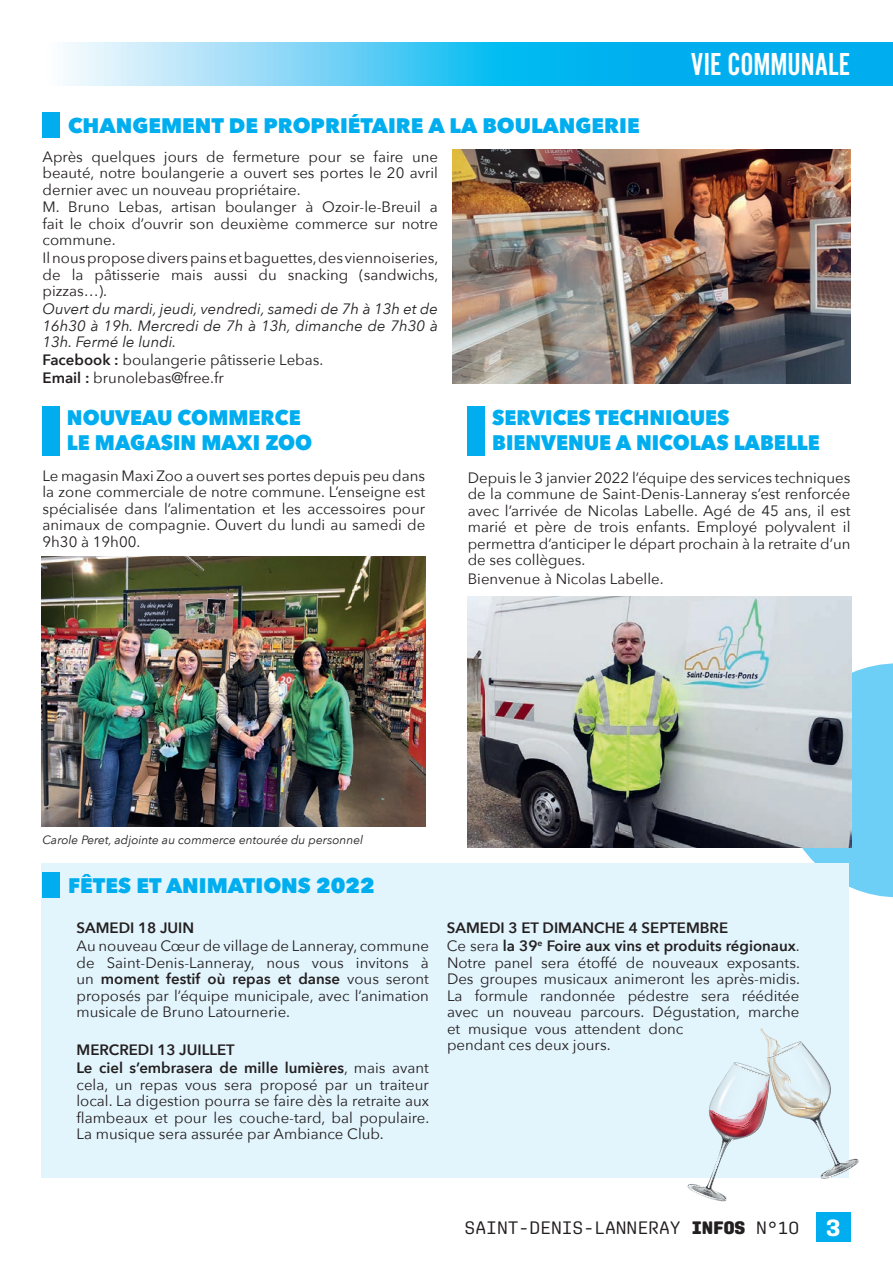
<style>
.page{position:relative;width:893px;height:1263px;background:#fff}
.page>*{position:absolute;margin:0;border:0;box-sizing:border-box;transform-origin:0 0}
.t1{font:33px "Alternate Got No 2 D";color:#fff}
.Folio{font:700 24px "Aglet Mono";color:#fff}
.Intertitre{font:800 21px "Avenir Next";color:#00aeef;scale:.95 1}
.Intertitre-2{font:800 21px "Avenir Next";color:#00aeef}
.Bas_de_page_Droite{font:18px "Aglet Mono";color:#231f20}
.Texte{font:15px/16.5px "Avenir Next";color:#231f20;text-align:justify}
.Texte-2{font:italic 15px/16.5px "Avenir Next";color:#231f20;text-align:justify}
.Texte-3{font:600 15px "Avenir Next";color:#231f20}
.Texte-4{font:italic 12px "Avenir Next";color:#231f20}
.s1{font-weight:600}
.s2{font-weight:900}
</style>
<div class="page">
<svg style="left:781px;top:663px;width:112px;height:234px;background:#7ad2f5"></svg>
<div style="left:816px;top:1212px;width:34px;height:30px;background:#00aeef"></div>
<div style="left:41px;top:864px;width:808px;height:314px;background:#e2f4fc"></div>
<svg style="left:63px;top:43px;width:830px;height:42px;background:#47c6f3"></svg>
<div style="left:43px;top:113px;width:17px;height:25px;background:#00aeef"></div>
<div style="left:43px;top:872px;width:17px;height:26px;background:#00aeef"></div>
<div style="left:43px;top:407px;width:17px;height:49px;background:#00aeef"></div>
<div style="left:468px;top:407px;width:17px;height:49px;background:#00aeef"></div>
<img style="left:453px;top:150px;width:397px;height:234px">
<img style="left:41px;top:557px;width:384px;height:270px">
<img style="left:467px;top:596px;width:384px;height:252px">
<svg style="left:687px;top:1028px;width:172px;height:173px"></svg>
<p class="Intertitre-2" style="left:68px;top:113px;width:573px">CHANGEMENT DE PROPRIÉTAIRE A LA BOULANGERIE</p>
<p class="Texte" style="left:43px;top:148px;width:397px">Après quelques jours de fermeture pour se faire une beauté, notre boulangerie a ouvert ses portes le 20 avril dernier avec un nouveau propriétaire.</p>
<p class="Texte" style="left:43px;top:198px;width:397px">M. Bruno Lebas, artisan boulanger à Ozoir-le-Breuil a fait le choix d’ouvrir son deuxième commerce sur notre commune.</p>
<p class="Texte" style="left:43px;top:249px;width:397px">Il nous propose divers pains et baguettes, des viennoiseries, de la pâtisserie mais aussi du snacking (sandwichs, pizzas…).</p>
<p class="Texte-2" style="left:43px;top:300px;width:397px">Ouvert du mardi, jeudi, vendredi, samedi de 7h à 13h et de 16h30 à 19h. Mercredi de 7h à 13h, dimanche de 7h30 à 13h. Fermé le lundi.</p>
<p class="Texte" style="left:43px;top:351px;width:282px"><span class="s1">Facebook :</span> boulangerie pâtisserie Lebas.</p>
<p class="Texte" style="left:43px;top:368px;width:183px"><span class="s1">Email :</span> brunolebas@free.fr</p>
<p class="t1" style="left:691px;top:47px;width:161px">VIE COMMUNALE</p>
<p class="Intertitre" style="left:67px;top:404px;width:248px">NOUVEAU COMMERCE</p>
<p class="Intertitre" style="left:67px;top:430px;width:260px">LE MAGASIN MAXI ZOO</p>
<p class="Texte" style="left:43px;top:467px;width:384px">Le magasin Maxi Zoo a ouvert ses portes depuis peu dans la zone commerciale de notre commune. L’enseigne est spécialisée dans l’alimentation et les accessoires pour animaux de compagnie. Ouvert du lundi au samedi de 9h30 à 19h00.</p>
<p class="Intertitre" style="left:492px;top:404px;width:251px">SERVICES TECHNIQUES</p>
<p class="Intertitre" style="left:492px;top:430px;width:346px">BIENVENUE A NICOLAS LABELLE</p>
<p class="Texte" style="left:468px;top:469px;width:384px">Depuis le 3 janvier 2022 l’équipe des services techniques de la commune de Saint-Denis-Lanneray s’est renforcée avec l’arrivée de Nicolas Labelle. Agé de 45 ans, il est marié et père de trois enfants. Employé polyvalent il permettra d’anticiper le départ prochain à la retraite d’un de ses collègues.</p>
<p class="Texte" style="left:468px;top:570px;width:197px">Bienvenue à Nicolas Labelle.</p>
<p class="Texte-4" style="left:43px;top:829px;width:322px">Carole Peret, adjointe au commerce entourée du personnel</p>
<p class="Intertitre-2" style="left:68px;top:872px;width:308px">FÊTES ET ANIMATIONS 2022</p>
<p class="Texte-3" style="left:77px;top:915px;width:119px">SAMEDI 18 JUIN</p>
<p class="Texte" style="left:77px;top:937px;width:354px">Au nouveau Cœur de village de Lanneray, commune de Saint-Denis-Lanneray, nous vous invitons à un <span class="s1">moment festif où repas et danse</span> vous seront proposés par l’équipe municipale, avec l’animation musicale de Bruno Latournerie.</p>
<p class="Texte-3" style="left:77px;top:1036px;width:160px">MERCREDI 13 JUILLET</p>
<p class="Texte" style="left:77px;top:1059px;width:354px"><span class="s1">Le ciel s’embrasera de mille lumières</span>, mais avant cela, un repas vous sera proposé par un traiteur local. La digestion pourra se faire dès la retraite aux flambeaux et pour les couche-tard, bal populaire.<br>La musique sera assurée par Ambiance Club.</p>
<p class="Texte-3" style="left:447px;top:915px;width:283px">SAMEDI 3 ET DIMANCHE 4 SEPTEMBRE</p>
<p class="Texte" style="left:447px;top:937px;width:354px;text-align:left">Ce sera <span class="s1">la 39</span><sup>e</sup> <span class="s1">Foire aux vins et produits régionaux</span>.<br>Notre panel sera étoffé de nouveaux exposants.<br>Des groupes musicaux animeront les après-midis.<br>La formule randonnée pédestre sera rééditée avec un nouveau parcours. Dégustation, marche et musique vous attendent donc<br>pendant ces deux jours.</p>
<p class="Bas_de_page_Droite" style="left:465px;top:1217px;width:336px">SAINT-DENIS-LANNERAY <span class="s2">INFOS</span> N°10</p>
<p class="Folio" style="left:826px;top:1214px;width:16px">3</p>
</div>
